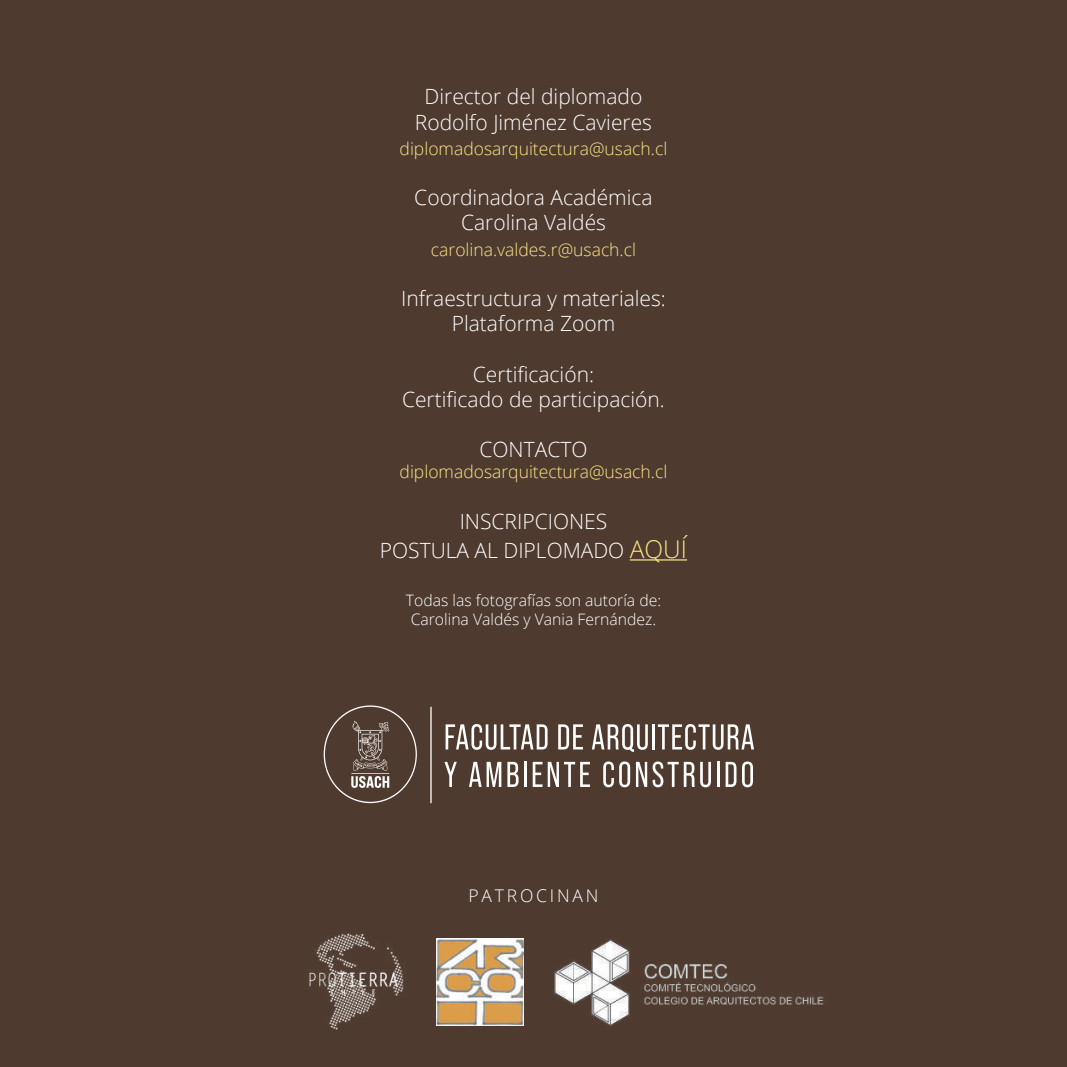
<style>
.page{position:relative;width:1067px;height:1067px;background:#4e3a2f}
.page>*{position:absolute;margin:0;border:0;box-sizing:border-box;transform-origin:0 0}
.t1{font:300 21px/25.2px "Open Sans";color:#fff;text-align:center}
.t2{font:300 17.5px "Open Sans";color:#fbe684}
.t3{font:300 17.5px "Open Sans";letter-spacing:.16em;color:#fff}
.t4{font:300 15.75px/18.9px "Open Sans";color:#fff;text-align:center}
.s1{font-size:24.5px;color:#fbe684}
</style>
<div class="page">
<hr style="left:630px;top:559px;width:57px;height:1px;background:#fbe684">
<img style="left:308px;top:933px;width:98px;height:97px">
<img style="left:436px;top:938px;width:88px;height:87px">
<img style="left:554px;top:939px;width:273px;height:87px">
<svg style="left:324px;top:705px;width:93px;height:98px"></svg>
<svg style="left:430px;top:706px;width:1px;height:97px"></svg>
<svg style="left:445px;top:724px;width:102px;height:26px"></svg>
<svg style="left:558px;top:724px;width:25px;height:25px"></svg>
<svg style="left:592px;top:724px;width:56px;height:27px"></svg>
<hr style="left:652px;top:724px;width:2px;height:25px;background:#fff">
<svg style="left:658px;top:724px;width:96px;height:26px"></svg>
<svg style="left:444px;top:762px;width:13px;height:25px"></svg>
<svg style="left:469px;top:762px;width:32px;height:25px"></svg>
<svg style="left:507px;top:762px;width:11px;height:25px"></svg>
<hr style="left:524px;top:762px;width:2px;height:25px;background:#fff">
<svg style="left:532px;top:762px;width:58px;height:25px"></svg>
<svg style="left:603px;top:761px;width:27px;height:26px"></svg>
<svg style="left:636px;top:761px;width:58px;height:26px"></svg>
<svg style="left:700px;top:762px;width:11px;height:25px"></svg>
<hr style="left:717px;top:762px;width:2px;height:25px;background:#fff">
<svg style="left:725px;top:762px;width:11px;height:25px"></svg>
<svg style="left:742px;top:761px;width:11px;height:26px"></svg>
<p class="t1" style="left:415px;top:83px;width:239px">Director del diplomado<br>Rodolfo Jiménez Cavieres</p>
<p class="t2" style="left:399px;top:136px;width:269px">diplomadosarquitectura@usach.cl</p>
<p class="t1" style="left:414px;top:184px;width:240px">Coordinadora Académica<br>Carolina Valdés</p>
<p class="t2" style="left:431px;top:237px;width:207px">carolina.valdes.r@usach.cl</p>
<p class="t1" style="left:401px;top:285px;width:266px">Infraestructura y materiales:<br>Plataforma Zoom</p>
<p class="t1" style="left:402px;top:361px;width:264px">Certificación:<br>Certificado de participación.</p>
<p class="t1" style="left:479px;top:436px;width:109px">CONTACTO</p>
<p class="t2" style="left:399px;top:460px;width:269px">diplomadosarquitectura@usach.cl</p>
<p class="t1" style="left:380px;top:506px;width:309px;line-height:29.4px">INSCRIPCIONES<br>POSTULA AL DIPLOMADO <span class="s1">AQUÍ</span></p>
<p class="t4" style="left:406px;top:591px;width:257px">Todas las fotografías son autoría de:<br>Carolina Valdés y Vania Fernández.</p>
<p class="t3" style="left:468px;top:883px;width:131px">PATROCINAN</p>
</div>
